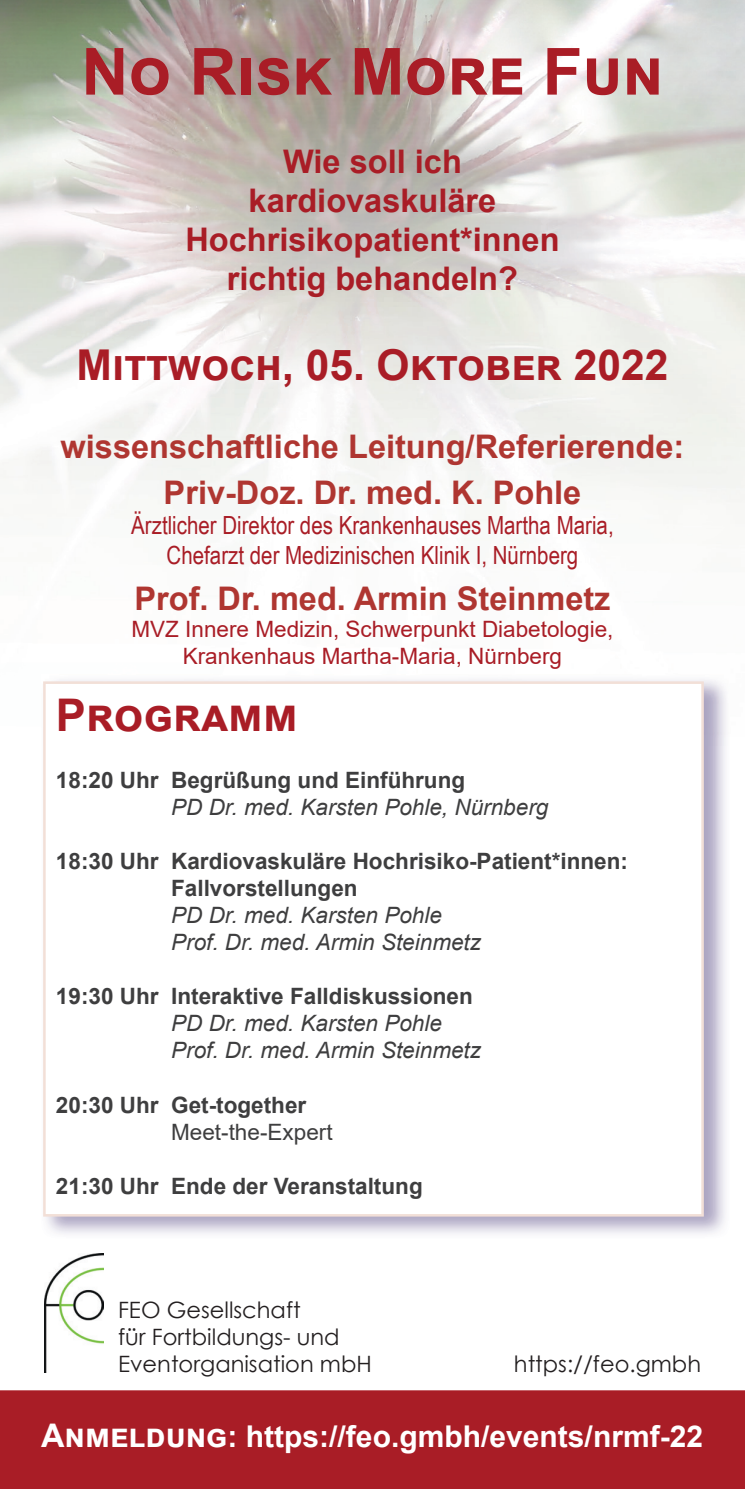
<style>
.page{position:relative;width:745px;height:1489px;background:#fff}
.page>*{position:absolute;margin:0;border:0;box-sizing:border-box;transform-origin:0 0}
.t1{font:700 65px "Arial";color:#a91d26}
.t2{font:700 45px "Arial";color:#a91d26}
.t3{font:700 42.5px "Arial";color:#a91d26}
.t4{font:700 32.5px/46px "Arial";color:#af3631;text-align:center}
.t5{font:700 32.5px/39px "Arial";color:#a91d26;text-align:center}
.t6{font:700 30px "Arial";color:#fff}
.t7{font:25px/30px "Arial Narrow";color:#a91d26;text-align:center}
.t8{font:700 22.5px/27px "Arial";color:#3e3e3f}
.t9{font:italic 22.5px/27px "Arial";color:#3e3e3f}
.t10{font:22.5px/27px "Arial";color:#a91d26;text-align:center}
.t11{font:22.5px/27px "Century Gothic";color:#231f20}
.t12{font:22.5px "Arial";color:#3e3e3f}
.s1{font-size:32.5px}
</style>
<div class="page">
<div style="left:0;top:1390px;width:744px;height:98px;background:#a91d26"></div>
<img style="left:44px;top:1253px;width:59px;height:118px">
<img style="left:0;top:0;width:744px;height:523px">
<img style="left:43px;top:679px;width:683px;height:555px">
<div style="left:44px;top:682px;width:658px;height:533px;background:#fff"></div>
<div style="left:43px;top:681px;width:660px;height:535px;border:3px solid #f2dfd7"></div>
<h1 class="t1" style="left:81px;top:26px;width:583px">NO RISK MORE FUN</h1>
<h3 class="t5" style="left:185px;top:142px;width:375px">Wie soll ich kardiovaskuläre<br>Hochrisikopatient*innen richtig behandeln?</h3>
<h3 class="t3" style="left:76px;top:335px;width:593px">MITTWOCH, 05. OKTOBER 2022</h3>
<h3 class="t4" style="left:61px;top:424px;width:625px">wissenschaftliche Leitung/Referierende:<br>Priv-Doz. Dr. med. K. Pohle</h3>
<p class="t7" style="left:131px;top:509px;width:483px">Ärztlicher Direktor des Krankenhauses Martha Maria,<br>Chefarzt der Medizinischen Klinik I, Nürnberg</p>
<h3 class="t4" style="left:134px;top:576px;width:477px">Prof. Dr. med. Armin Steinmetz</h3>
<p class="t10" style="left:131px;top:615px;width:483px">MVZ Innere Medizin, Schwerpunkt Diabetologie,<br>Krankenhaus Martha-Maria, Nürnberg</p>
<h2 class="t2" style="left:56px;top:683px;width:243px">PROGRAMM</h2>
<p class="t8" style="left:56px;top:767px;width:410px">18:20 Uhr Begrüßung und Einführung</p>
<p class="t9" style="left:171px;top:794px;width:378px">PD Dr. med. Karsten Pohle, Nürnberg</p>
<p class="t8" style="left:171px;top:848px;width:458px;text-indent:-115px">18:30 Uhr Kardiovaskuläre Hochrisiko-Patient*innen:<br>Fallvorstellungen</p>
<p class="t9" style="left:171px;top:902px;width:311px">PD Dr. med. Karsten Pohle<br>Prof. Dr. med. Armin Steinmetz</p>
<p class="t8" style="left:56px;top:983px;width:418px">19:30 Uhr Interaktive Falldiskussionen</p>
<p class="t9" style="left:171px;top:1010px;width:311px">PD Dr. med. Karsten Pohle<br>Prof. Dr. med. Armin Steinmetz</p>
<p class="t8" style="left:56px;top:1091px;width:252px">20:30 Uhr Get-together</p>
<p class="t12" style="left:171px;top:1116px;width:163px">Meet-the-Expert</p>
<p class="t8" style="left:56px;top:1172px;width:368px">21:30 Uhr Ende der Veranstaltung</p>
<p class="t11" style="left:118px;top:1295px;width:255px">FEO Gesellschaft<br>für Fortbildungs- und<br>Eventorganisation mbH</p>
<p class="t11" style="left:513px;top:1349px;width:188px">https://feo.gmbh</p>
<h3 class="t6" style="left:41px;top:1414px;width:663px"><span class="s1">ANMELDUNG</span>: https://feo.gmbh/events/nrmf-22</h3>
</div>
